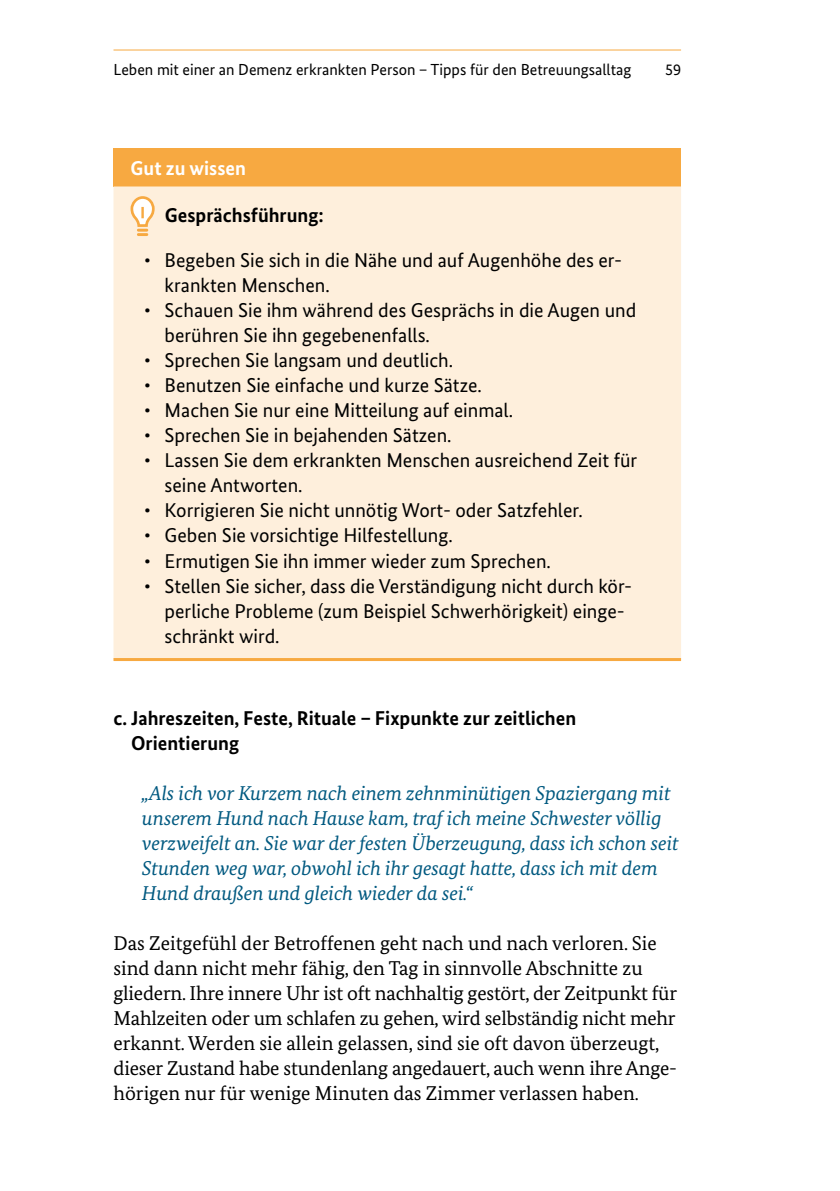
<style>
.page{position:relative;width:840px;height:1191px;background:#fff}
.page>*{position:absolute;margin:0;border:0;box-sizing:border-box;transform-origin:0 0}
.t1{font:20px/25px "Bundes Sans";color:#000}
.t2{font:20px/25px "Bundes Serif";letter-spacing:-.005em;color:#000}
.t3{font:italic 20px/25px "Bundes Serif";color:#005980}
.t4{font:700 20px/25px "Bundes Sans";color:#000}
.t5{font:700 20px "Bundes Sans";color:#fff}
.t6{font:16px "Bundes Sans";color:#000}
</style>
<div class="page">
<hr style="left:113px;top:49px;width:567px;height:1px;background:#f7a941">
<div style="left:113px;top:148px;width:567px;height:38px;background:#f7a941"></div>
<div style="left:113px;top:186px;width:567px;height:472px;background:#feefdc"></div>
<hr style="left:113px;top:658px;width:567px;height:3px;background:#f7a941">
<svg style="left:129px;top:195px;width:27px;height:41px"></svg>
<p class="t6" style="left:113px;top:60px;width:519px">Leben mit einer an Demenz erkrankten Person – Tipps für den Betreuungsalltag</p>
<p class="t6" style="left:664px;top:60px;width:17px">59</p>
<h4 class="t5" style="left:130px;top:156px;width:117px">Gut zu wissen</h4>
<h5 class="t4" style="left:165px;top:202px;width:160px">Gesprächsführung:</h5>
<p class="t1" style="left:164px;top:248px;width:459px;text-indent:-20px">• Begeben Sie sich in die Nähe und auf Augenhöhe des er&shy;krankten Menschen.</p>
<p class="t1" style="left:164px;top:298px;width:473px;text-indent:-20px">• Schauen Sie ihm während des Gesprächs in die Augen und berühren Sie ihn gegebenenfalls.</p>
<p class="t1" style="left:144px;top:348px;width:310px">• Sprechen Sie langsam und deutlich.</p>
<p class="t1" style="left:144px;top:373px;width:339px">• Benutzen Sie einfache und kurze Sätze.</p>
<p class="t1" style="left:144px;top:398px;width:370px">• Machen Sie nur eine Mitteilung auf einmal.</p>
<p class="t1" style="left:144px;top:423px;width:309px">• Sprechen Sie in bejahenden Sätzen.</p>
<p class="t1" style="left:164px;top:448px;width:474px;text-indent:-20px">• Lassen Sie dem erkrankten Menschen ausreichend Zeit für seine Antworten.</p>
<p class="t1" style="left:144px;top:498px;width:440px">• Korrigieren Sie nicht unnötig Wort- oder Satzfehler.</p>
<p class="t1" style="left:144px;top:523px;width:310px">• Geben Sie vorsichtige Hilfestellung.</p>
<p class="t1" style="left:144px;top:548px;width:408px">• Ermutigen Sie ihn immer wieder zum Sprechen.</p>
<p class="t1" style="left:164px;top:573px;width:469px;text-indent:-20px">• Stellen Sie sicher, dass die Verständigung nicht durch kör&shy;perliche Probleme (zum Beispiel Schwerhörigkeit) einge&shy;schränkt wird.</p>
<h4 class="t4" style="left:131px;top:705px;width:446px;text-indent:-18px">c. Jahreszeiten, Feste, Rituale – Fixpunkte zur zeitlichen<br>Orientierung</h4>
<p class="t3" style="left:142px;top:780px;width:538px">„Als ich vor Kurzem nach einem zehnminütigen Spaziergang mit unserem Hund nach Hause kam, traf ich meine Schwester völlig verzweifelt an. Sie war der festen Überzeugung, dass ich schon seit Stunden weg war, obwohl ich ihr gesagt hatte, dass ich mit dem Hund draußen und gleich wieder da sei.“</p>
<p class="t2" style="left:113px;top:930px;width:565px">Das Zeitgefühl der Betroffenen geht nach und nach verloren. Sie sind dann nicht mehr fähig, den Tag in sinnvolle Abschnitte zu gliedern. Ihre innere Uhr ist oft nachhaltig gestört, der Zeitpunkt für Mahlzeiten oder um schlafen zu gehen, wird selbständig nicht mehr erkannt. Werden sie allein gelassen, sind sie oft davon überzeugt, dieser Zustand habe stundenlang angedauert, auch wenn ihre Ange&shy;hörigen nur für wenige Minuten das Zimmer verlassen haben.</p>
</div>
